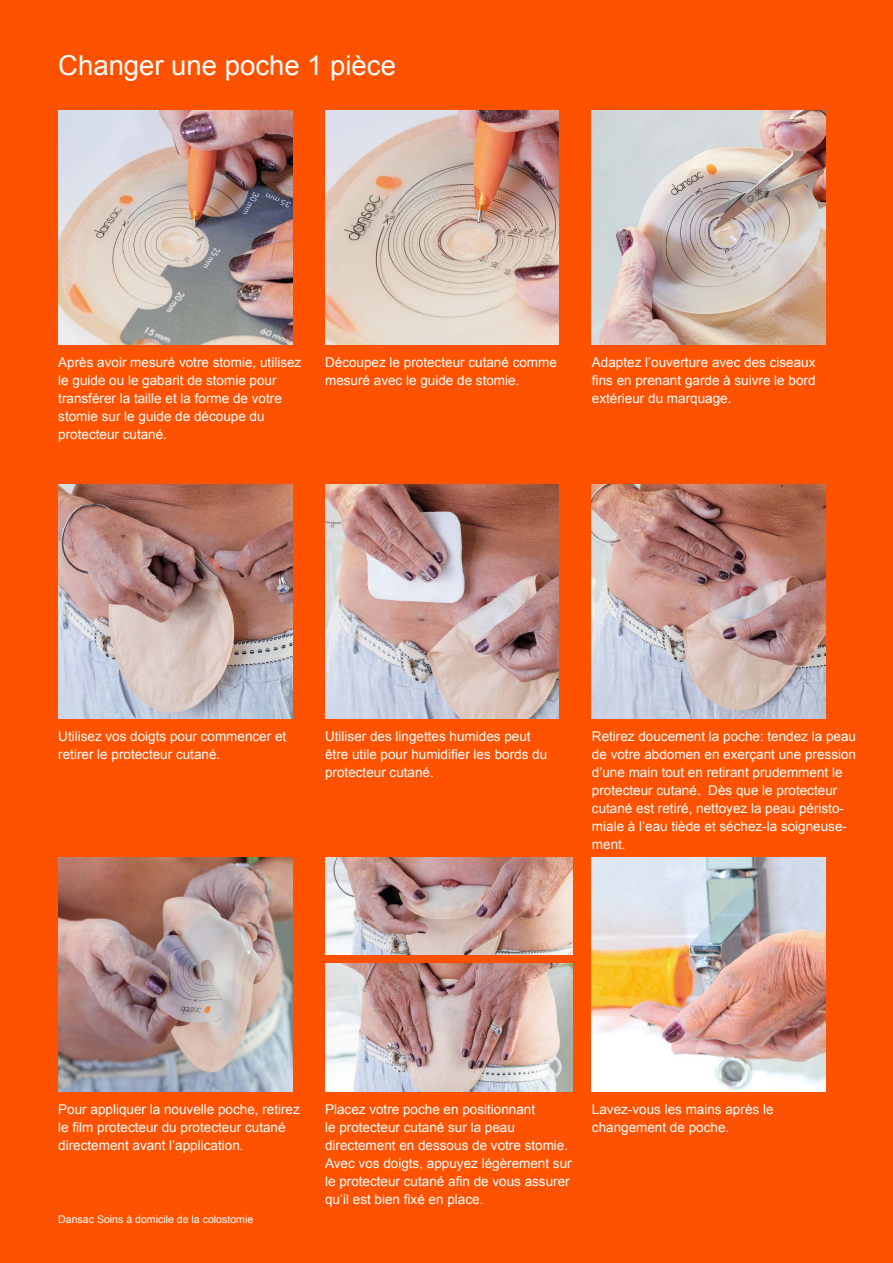
<style>
.page{position:relative;width:893px;height:1263px;background:#ff5200}
.page>*{position:absolute;margin:0;border:0;box-sizing:border-box;transform-origin:0 0}
.t1{font:27.45px "Arial";color:#fff}
.t2{font:13.5px/18px "Arial";color:#fff}
.t3{font:10.5px "Arial";color:#fff}
</style>
<div class="page">
<img style="left:58px;top:111px;width:234px;height:233px">
<img style="left:325px;top:111px;width:234px;height:233px">
<img style="left:592px;top:111px;width:234px;height:233px">
<img style="left:58px;top:484px;width:234px;height:234px">
<img style="left:325px;top:484px;width:234px;height:234px">
<img style="left:592px;top:484px;width:234px;height:234px">
<img style="left:58px;top:858px;width:234px;height:234px">
<img style="left:325px;top:858px;width:247px;height:97px">
<img style="left:592px;top:858px;width:234px;height:234px">
<img style="left:325px;top:964px;width:247px;height:128px">
<h1 class="t1" style="left:58px;top:48px;width:339px">Changer une poche 1 pièce</h1>
<p class="t2" style="left:58px;top:353px;width:245px">Après avoir mesuré votre stomie, utilisez le guide ou le gabarit de stomie pour transférer la taille et la forme de votre stomie sur le guide de découpe du protecteur cutané.</p>
<p class="t2" style="left:592px;top:353px;width:225px;text-align:justify">Adaptez l’ouverture avec des ciseaux fins en prenant garde à suivre le bord extérieur du marquage.</p>
<p class="t2" style="left:325px;top:353px;width:233px">Découpez le protecteur cutané comme mesuré avec le guide de stomie.</p>
<p class="t2" style="left:58px;top:727px;width:230px">Utilisez vos doigts pour commencer et retirer le protecteur cutané.</p>
<p class="t2" style="left:325px;top:727px;width:224px">Utiliser des lingettes humides peut être utile pour humidifier les bords du protecteur cutané.</p>
<p class="t2" style="left:592px;top:727px;width:266px">Retirez doucement la poche: tendez la peau de votre abdomen en exerçant une pression d’une main tout en retirant prudemment le protecteur cutané. Dès que le protecteur cutané est retiré, nettoyez la peau péristo&shy;miale à l’eau tiède et séchez-la soigneuse&shy;ment.</p>
<p class="t2" style="left:58px;top:1101px;width:243px">Pour appliquer la nouvelle poche, retirez le film protecteur du protecteur cutané directement avant l’application.</p>
<p class="t2" style="left:325px;top:1101px;width:248px">Placez votre poche en positionnant<br>le protecteur cutané sur la peau directement en dessous de votre stomie.<br>Avec vos doigts, appuyez légèrement sur le protecteur cutané afin de vous assurer qu’il est bien fixé en place.</p>
<p class="t2" style="left:592px;top:1101px;width:183px">Lavez-vous les mains après le changement de poche.</p>
<p class="t3" style="left:58px;top:1213px;width:197px">Dansac Soins à domicile de la colostomie</p>
</div>
